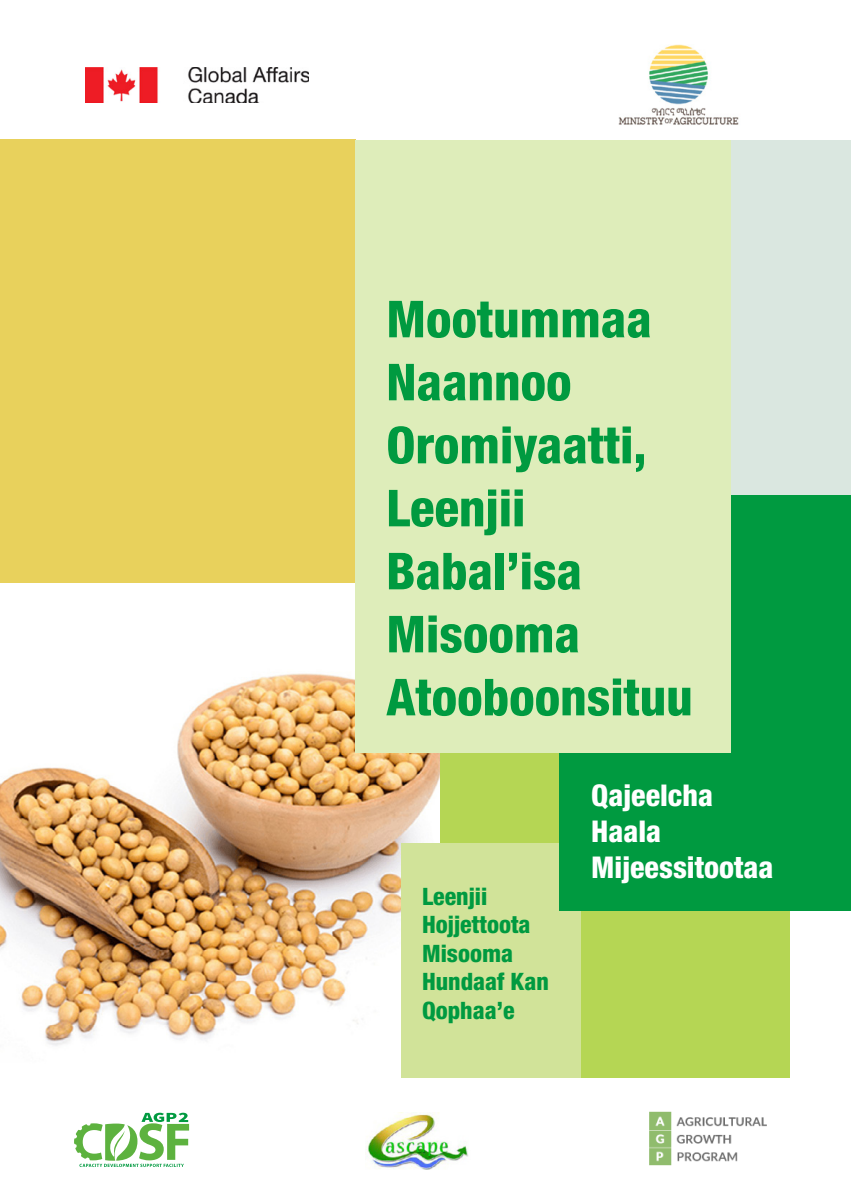
<style>
.page{position:relative;width:851px;height:1191px;background:#fff}
.page>*{position:absolute;margin:0;border:0;box-sizing:border-box;transform-origin:0 0}
.t1{font:800 condensed 51px/63px "Helvetica Neue LT Std";color:#009a40}
.t2{font:800 condensed 30px/36px "Helvetica Neue LT Std";color:#fff}
.t3{font:800 condensed 24px/28.5px "Helvetica Neue LT Std";color:#009a40}
</style>
<div class="page">
<div style="left:685px;top:140px;width:165px;height:355px;background:#dae7e0"></div>
<div style="left:0;top:140px;width:355px;height:443px;background:#e8d15c"></div>
<div style="left:439px;top:715px;width:350px;height:363px;background:#b5d654"></div>
<img style="left:0;top:673px;width:439px;height:373px">
<div style="left:400px;top:843px;width:180px;height:235px;background:#d1e399"></div>
<div style="left:559px;top:495px;width:291px;height:415px;background:#009a40"></div>
<div style="left:355px;top:140px;width:376px;height:612px;background:#deedba"></div>
<img style="left:649px;top:1111px;width:118px;height:55px">
<svg style="left:74px;top:1112px;width:115px;height:55px"></svg>
<img style="left:365px;top:1112px;width:103px;height:57px">
<img style="left:85px;top:67px;width:224px;height:36px">
<img style="left:618px;top:44px;width:121px;height:81px">
<p class="t1" style="left:386px;top:287px;width:308px">Mootummaa<br>Naannoo<br>Oromiyaatti,<br>Leenjii<br>Babal’isa<br>Misooma<br>Atooboonsituu</p>
<p class="t3" style="left:422px;top:881px;width:128px">Leenjii<br>Hojjettoota<br>Misooma<br>Hundaaf Kan<br>Qophaa’e</p>
<p class="t2" style="left:591px;top:777px;width:184px">Qajeelcha<br>Haala<br>Mijeessitootaa</p>
</div>
